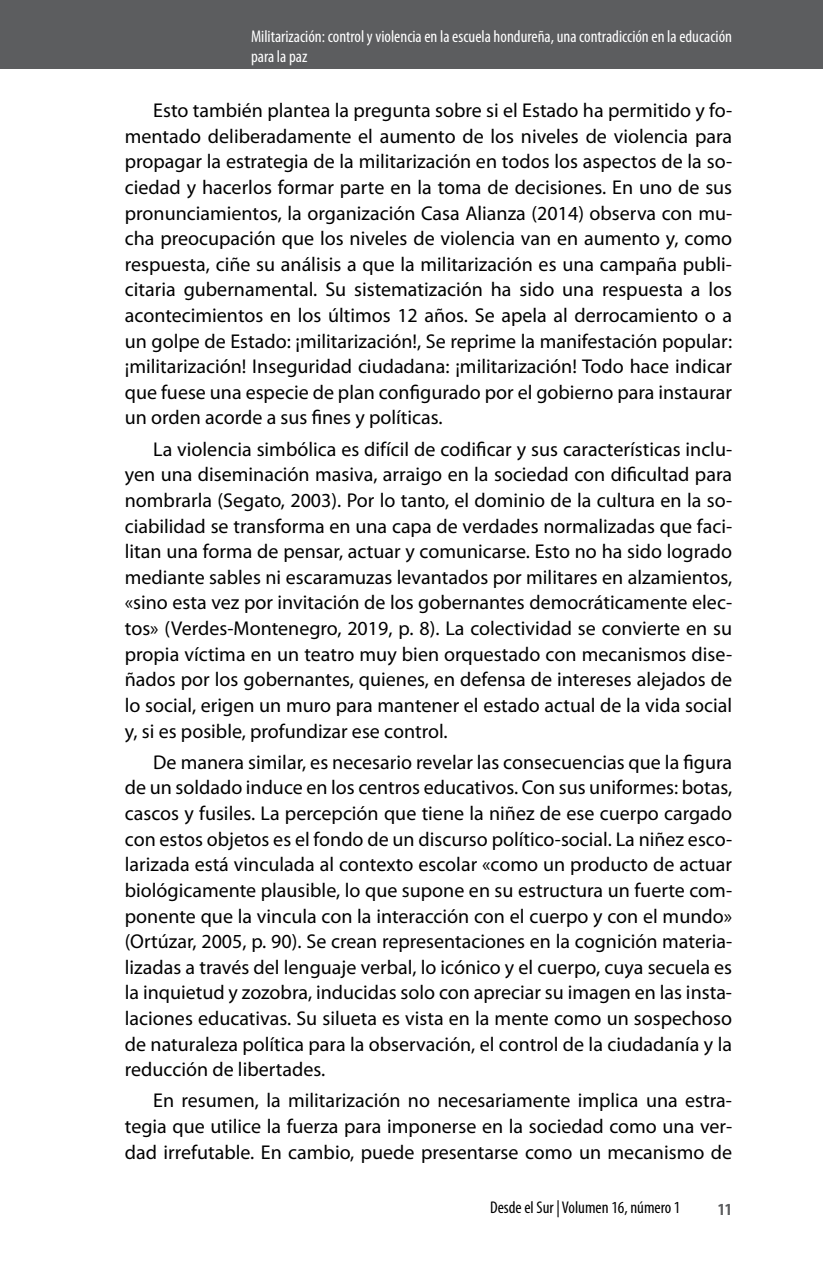
<style>
.page{position:relative;width:823px;height:1265px;background:#fff}
.page>*{position:absolute;margin:0;border:0;box-sizing:border-box;transform-origin:0 0}
.t1{font:20px/25.6px "Myriad Pro";color:#000;text-align:justify}
.t2{font:condensed 17px/20px "Myriad Pro";color:#fff}
.t3{font:condensed 17px "Myriad Pro";color:#000}
.t4{font:700 condensed 17px "Myriad Pro";color:#5c5d5f}
</style>
<div class="page">
<div style="left:0;top:0;width:822px;height:68px;background:#5c5d5f"></div>
<p class="t2" style="left:251px;top:26px;width:482px">Militarización: control y violencia en la escuela hondureña, una contradicción en la educación para la paz</p>
<p class="t1" style="left:125px;top:97px;width:608px;text-indent:28px">Esto también plantea la pregunta sobre si el Estado ha permitido y fo&shy;mentado deliberadamente el aumento de los niveles de violencia para propagar la estrategia de la militarización en todos los aspectos de la so&shy;ciedad y hacerlos formar parte en la toma de decisiones. En uno de sus pronunciamientos, la organización Casa Alianza (2014) observa con mu&shy;cha preocupación que los niveles de violencia van en aumento y, como respuesta, ciñe su análisis a que la militarización es una campaña publi&shy;citaria gubernamental. Su sistematización ha sido una respuesta a los acontecimientos en los últimos 12 años. Se apela al derrocamiento o a un golpe de Estado: ¡militarización!, Se reprime la manifestación popular: ¡militarización! Inseguridad ciudadana: ¡militarización! Todo hace indicar que fuese una especie de plan configurado por el gobierno para instaurar un orden acorde a sus fines y políticas.</p>
<p class="t1" style="left:125px;top:436px;width:608px;text-indent:28px">La violencia simbólica es difícil de codificar y sus características inclu&shy;yen una diseminación masiva, arraigo en la sociedad con dificultad para nombrarla (Segato, 2003). Por lo tanto, el dominio de la cultura en la so&shy;ciabilidad se transforma en una capa de verdades normalizadas que faci&shy;litan una forma de pensar, actuar y comunicarse. Esto no ha sido logrado mediante sables ni escaramuzas levantados por militares en alzamientos, «sino esta vez por invitación de los gobernantes democráticamente elec&shy;tos» (Verdes-Montenegro, 2019, p. 8). La colectividad se convierte en su propia víctima en un teatro muy bien orquestado con mecanismos dise&shy;ñados por los gobernantes, quienes, en defensa de intereses alejados de lo social, erigen un muro para mantener el estado actual de la vida social y, si es posible, profundizar ese control.</p>
<p class="t1" style="left:125px;top:749px;width:608px;text-indent:28px">De manera similar, es necesario revelar las consecuencias que la figura de un soldado induce en los centros educativos. Con sus uniformes: botas, cascos y fusiles. La percepción que tiene la niñez de ese cuerpo cargado con estos objetos es el fondo de un discurso político-social. La niñez esco&shy;larizada está vinculada al contexto escolar «como un producto de actuar biológicamente plausible, lo que supone en su estructura un fuerte com&shy;ponente que la vincula con la interacción con el cuerpo y con el mundo» (Ortúzar, 2005, p. 90). Se crean representaciones en la cognición materia&shy;lizadas a través del lenguaje verbal, lo icónico y el cuerpo, cuya secuela es la inquietud y zozobra, inducidas solo con apreciar su imagen en las insta&shy;laciones educativas. Su silueta es vista en la mente como un sospechoso de naturaleza política para la observación, el control de la ciudadanía y la reducción de libertades.</p>
<p class="t1" style="left:125px;top:1087px;width:608px;text-indent:28px">En resumen, la militarización no necesariamente implica una estra&shy;tegia que utilice la fuerza para imponerse en la sociedad como una ver&shy;dad irrefutable. En cambio, puede presentarse como un mecanismo de</p>
<p class="t3" style="left:489px;top:1196px;width:192px">Desde el Sur | Volumen 16, número 1</p>
<p class="t4" style="left:717px;top:1198px;width:16px">11</p>
</div>
